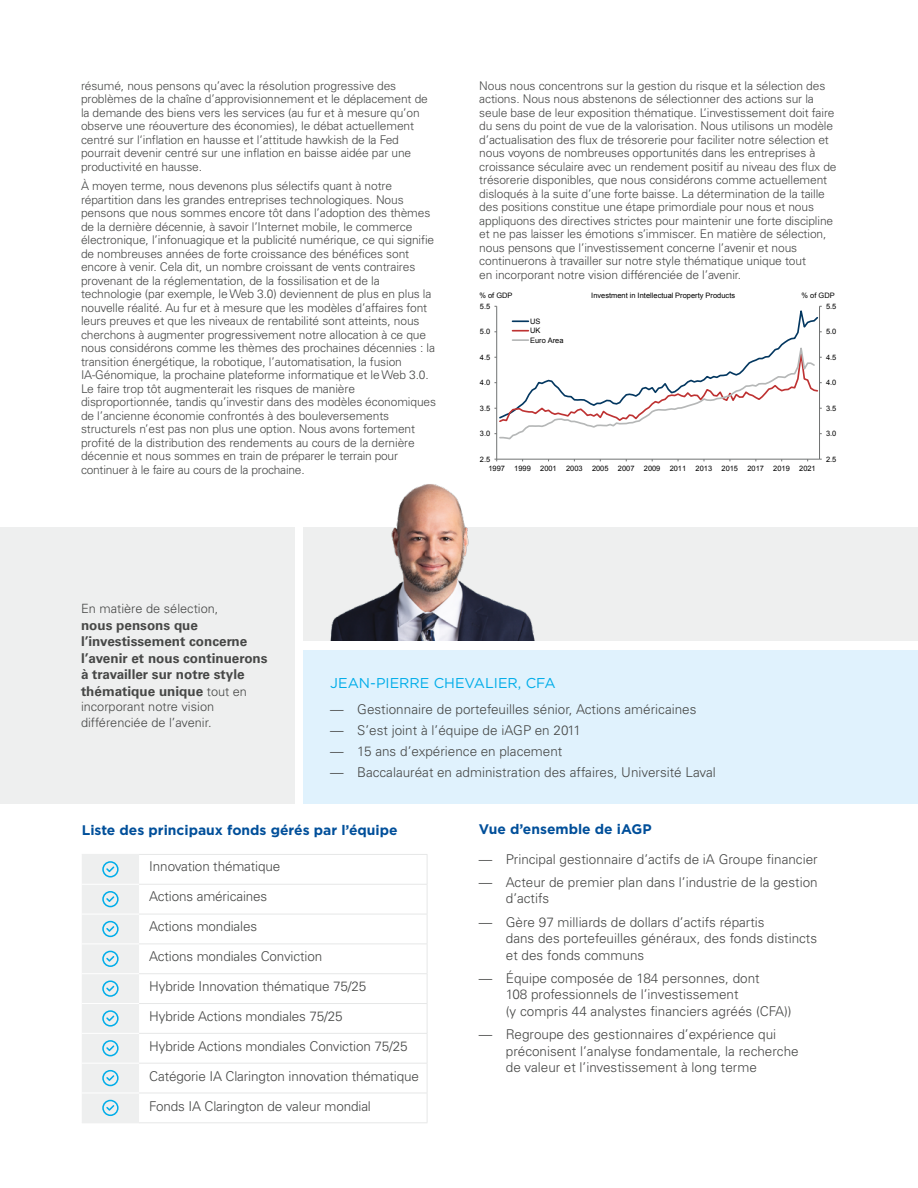
<style>
.page{position:relative;width:918px;height:1188px;background:#fff}
.page>*{position:absolute;margin:0;border:0;box-sizing:border-box;transform-origin:0 0}
.t1{font:14.25px "Gotham";color:#00ade9}
.t2{font:700 13.8px "Gotham";color:#004f9a}
.L{font:300 13.5px/16.5px "Univers LT Pro 45";color:#474847}
.t3{font:700 13.5px/16.5px "Univers LT Pro 65";color:#474847}
.t4{font:300 12.75px/15.8px "Univers LT Pro 45";color:#474847}
.t5{font:300 12px/13.5px "Univers LT Pro 45";letter-spacing:-.01em;color:#474847}
.t6{font:700 condensed 8.55px "Univers LT Std";color:#1c1b1a}
.t7{font:7.5px/9.4px "Arial";color:#000}
.s1{font-family:"Univers LT Pro 45";font-weight:300;font-size:12.75px}
</style>
<div class="page">
<hr style="left:819px;top:306px;width:1px;height:153px;background:#707272">
<hr style="left:496px;top:306px;width:1px;height:153px;background:#707272">
<hr style="left:497px;top:459px;width:323px;height:1px;background:#707272">
<svg style="left:494px;top:305px;width:328px;height:136px"></svg>
<svg style="left:139px;top:883px;width:288px;height:240px"></svg>
<hr style="left:139px;top:884px;width:288px;height:1px;background:#e6e7e7">
<hr style="left:139px;top:914px;width:288px;height:1px;background:#e6e7e7">
<hr style="left:139px;top:944px;width:288px;height:1px;background:#e6e7e7">
<hr style="left:139px;top:973px;width:288px;height:1px;background:#e6e7e7">
<hr style="left:139px;top:1003px;width:288px;height:1px;background:#e6e7e7">
<hr style="left:139px;top:1033px;width:288px;height:1px;background:#e6e7e7">
<hr style="left:139px;top:1063px;width:288px;height:1px;background:#e6e7e7">
<hr style="left:139px;top:1093px;width:288px;height:1px;background:#e6e7e7">
<hr style="left:139px;top:1123px;width:288px;height:1px;background:#e6e7e7">
<hr style="left:139px;top:854px;width:288px;height:1px;background:#e6e7e7">
<svg style="left:427px;top:855px;width:1px;height:59px"></svg>
<hr style="left:427px;top:914px;width:1px;height:30px;background:#e6e7e7">
<svg style="left:427px;top:944px;width:1px;height:119px"></svg>
<hr style="left:427px;top:1063px;width:1px;height:30px;background:#e6e7e7">
<hr style="left:427px;top:1093px;width:1px;height:30px;background:#e6e7e7">
<hr style="left:82px;top:1123px;width:57px;height:1px;background:#eeefef">
<svg style="left:82px;top:854px;width:57px;height:269px;background:#e2ebef"></svg>
<div style="left:303px;top:527px;width:615px;height:114px;background:#eeefef"></div>
<div style="left:0;top:527px;width:295px;height:277px;background:#eeefef"></div>
<div style="left:303px;top:650px;width:615px;height:154px;background:#e0f2fd"></div>
<img style="left:330px;top:450px;width:215px;height:191px">
<p class="t5" style="left:81px;top:78px;width:348px">résumé, nous pensons qu’avec la résolution progressive des problèmes de la chaîne d’approvisionnement et le déplacement de la demande des biens vers les services (au fur et à mesure qu’on observe une réouverture des économies), le débat actuellement centré sur l‘inflation en hausse et l’attitude hawkish de la Fed pourrait devenir centré sur une inflation en baisse aidée par une productivité en hausse.</p>
<p class="t5" style="left:81px;top:179px;width:357px">À moyen terme, nous devenons plus sélectifs quant à notre répartition dans les grandes entreprises technologiques. Nous pensons que nous sommes encore tôt dans l’adoption des thèmes de la dernière décennie, à savoir l’Internet mobile, le commerce électronique, l’infonuagique et la publicité numérique, ce qui signifie de nombreuses années de forte croissance des bénéfices sont encore à venir. Cela dit, un nombre croissant de vents contraires provenant de la réglementation, de la fossilisation et de la technologie (par exemple, le Web 3.0) deviennent de plus en plus la nouvelle réalité. Au fur et à mesure que les modèles d’affaires font leurs preuves et que les niveaux de rentabilité sont atteints, nous cherchons à augmenter progressivement notre allocation à ce que nous considérons comme les thèmes des prochaines décennies : la transition énergétique, la robotique, l’automatisation, la fusion IA-Génomique, la prochaine plateforme informatique et le Web 3.0.<br>Le faire trop tôt augmenterait les risques de manière disproportionnée, tandis qu’investir dans des modèles économiques de l’ancienne économie confrontés à des bouleversements structurels n’est pas non plus une option. Nous avons fortement profité de la distribution des rendements au cours de la dernière décennie et nous sommes en train de préparer le terrain pour continuer à le faire au cours de la prochaine.</p>
<p class="t5" style="left:479px;top:78px;width:359px">Nous nous concentrons sur la gestion du risque et la sélection des actions. Nous nous abstenons de sélectionner des actions sur la seule base de leur exposition thématique. L’investissement doit faire du sens du point de vue de la valorisation. Nous utilisons un modèle d’actualisation des flux de trésorerie pour faciliter notre sélection et nous voyons de nombreuses opportunités dans les entreprises à croissance séculaire avec un rendement positif au niveau des flux de trésorerie disponibles, que nous considérons comme actuellement disloqués à la suite d’une forte baisse. La détermination de la taille des positions constitue une étape primordiale pour nous et nous appliquons des directives strictes pour maintenir une forte discipline et ne pas laisser les émotions s’immiscer. En matière de sélection, nous pensons que l’investissement concerne l’avenir et nous continuerons à travailler sur notre style thématique unique tout<br>en incorporant notre vision différenciée de l’avenir.</p>
<p class="t6" style="left:481px;top:260px;width:226px">Exhibit 4: A Pickup in Intellectual Property Products Investments</p>
<p class="t7" style="left:480px;top:291px;width:35px">% of GDP</p>
<p class="t7" style="left:802px;top:291px;width:35px">% of GDP</p>
<p class="t7" style="left:591px;top:291px;width:145px">Investment in Intellectual Property Products</p>
<p class="t7" style="left:480px;top:301px;width:12px">5.5</p>
<p class="t7" style="left:826px;top:301px;width:12px">5.5</p>
<p class="t7" style="left:480px;top:327px;width:12px">5.0</p>
<p class="t7" style="left:530px;top:316px;width:35px">US<br>UK<br>Euro Area</p>
<p class="t7" style="left:826px;top:327px;width:12px">5.0</p>
<p class="t7" style="left:480px;top:352px;width:12px">4.5</p>
<p class="t7" style="left:826px;top:352px;width:12px">4.5</p>
<p class="t7" style="left:480px;top:378px;width:12px">4.0</p>
<p class="t7" style="left:826px;top:378px;width:12px">4.0</p>
<p class="t7" style="left:480px;top:403px;width:12px">3.5</p>
<p class="t7" style="left:826px;top:403px;width:12px">3.5</p>
<p class="t7" style="left:480px;top:429px;width:12px">3.0</p>
<p class="t7" style="left:826px;top:429px;width:12px">3.0</p>
<p class="t7" style="left:480px;top:454px;width:12px">2.5</p>
<p class="t7" style="left:826px;top:454px;width:12px">2.5</p>
<p class="t7" style="left:488px;top:463px;width:18px">1997</p>
<p class="t7" style="left:514px;top:463px;width:18px">1999</p>
<p class="t7" style="left:540px;top:463px;width:18px">2001</p>
<p class="t7" style="left:566px;top:463px;width:18px">2003</p>
<p class="t7" style="left:592px;top:463px;width:44px">2005 2007</p>
<p class="t7" style="left:644px;top:463px;width:18px">2009</p>
<p class="t7" style="left:670px;top:463px;width:18px">2011</p>
<p class="t7" style="left:696px;top:463px;width:18px">2013</p>
<p class="t7" style="left:722px;top:463px;width:18px">2015</p>
<p class="t7" style="left:747px;top:463px;width:18px">2017</p>
<p class="t7" style="left:773px;top:463px;width:18px">2019</p>
<p class="t7" style="left:799px;top:463px;width:18px">2021</p>
<p class="t4" style="left:81px;top:600px;width:139px">En matière de sélection,</p>
<p class="t3" style="left:81px;top:616px;width:188px">nous pensons que l’investissement concerne l’avenir et nous continuerons à travailler sur notre style thématique unique <span class="s1">tout en</span></p>
<p class="t4" style="left:81px;top:699px;width:135px">incorporant notre vision différenciée de l’avenir.</p>
<p class="t1" style="left:330px;top:674px;width:227px">JEAN-PIERRE CHEVALIER, CFA</p>
<p class="L" style="left:330px;top:700px;width:368px">— Gestionnaire de portefeuilles sénior, Actions américaines</p>
<p class="L" style="left:330px;top:721px;width:252px">— S’est joint à l’équipe de iAGP en 2011</p>
<p class="L" style="left:330px;top:742px;width:234px">— 15 ans d’expérience en placement</p>
<p class="L" style="left:330px;top:763px;width:387px">— Baccalauréat en administration des affaires, Université Laval</p>
<h3 class="t2" style="left:82px;top:821px;width:317px">Liste des principaux fonds gérés par l’équipe</h3>
<p class="L" style="left:149px;top:858px;width:133px">Innovation thématique</p>
<p class="L" style="left:149px;top:888px;width:120px">Actions américaines</p>
<p class="L" style="left:149px;top:918px;width:109px">Actions mondiales</p>
<p class="L" style="left:149px;top:948px;width:174px">Actions mondiales Conviction</p>
<p class="L" style="left:149px;top:978px;width:218px">Hybride Innovation thématique 75/25</p>
<p class="L" style="left:149px;top:1008px;width:195px">Hybride Actions mondiales 75/25</p>
<p class="L" style="left:149px;top:1038px;width:260px">Hybride Actions mondiales Conviction 75/25</p>
<p class="L" style="left:149px;top:1068px;width:271px">Catégorie IA Clarington innovation thématique</p>
<p class="L" style="left:149px;top:1098px;width:223px">Fonds IA Clarington de valeur mondial</p>
<h3 class="t2" style="left:479px;top:820px;width:174px">Vue d’ensemble de iAGP</h3>
<p class="L" style="left:479px;top:850px;width:340px">— Principal gestionnaire d’actifs de iA Groupe financier</p>
<p class="L" style="left:506px;top:873px;width:313px;text-indent:-27px">— Acteur de premier plan dans l’industrie de la gestion d’actifs</p>
<p class="L" style="left:506px;top:913px;width:313px;text-indent:-27px">— Gère 97 milliards de dollars d’actifs répartis<br>dans des portefeuilles généraux, des fonds distincts et des fonds communs</p>
<p class="L" style="left:506px;top:969px;width:287px;text-indent:-27px">— Équipe composée de 184 personnes, dont<br>108 professionnels de l’investissement<br>(y compris 44 analystes financiers agréés (CFA))</p>
<p class="L" style="left:506px;top:1026px;width:294px;text-indent:-27px">— Regroupe des gestionnaires d’expérience qui préconisent l’analyse fondamentale, la recherche de valeur et l’investissement à long terme</p>
</div>
